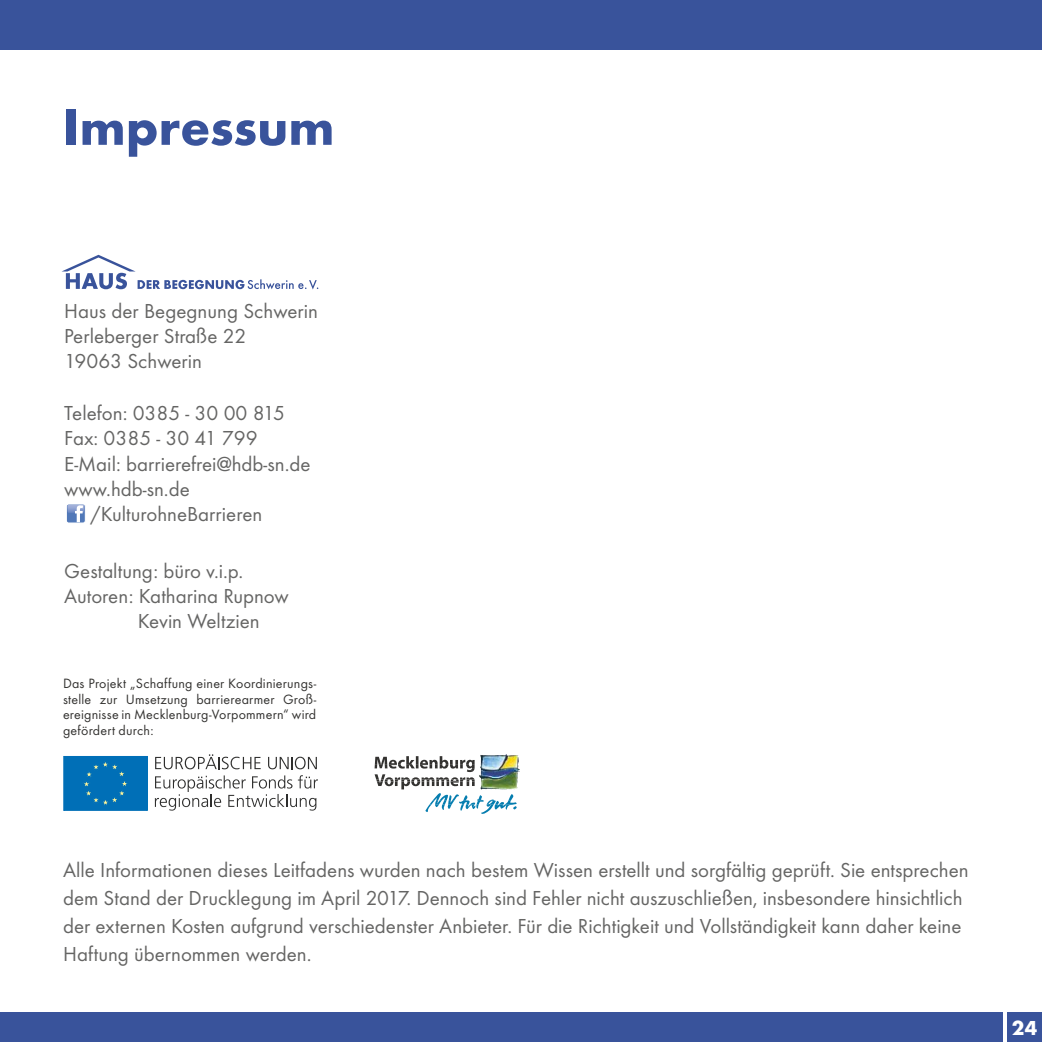
<style>
.page{position:relative;width:1042px;height:1042px;background:#fff}
.page>*{position:absolute;margin:0;border:0;box-sizing:border-box;transform-origin:0 0}
.t1{font:700 52.5px "Futura T";letter-spacing:.005em;color:#39539b}
.t2{font:21px/28px "Futura T";color:#656564}
.t3{font:700 21px "Futura T";color:#fff}
.t4{font:14px/15.8px "Futura T";letter-spacing:.015em;color:#333230;text-align:justify}
</style>
<div class="page">
<div style="left:0;top:1012px;width:1002px;height:30px;background:#39539b"></div>
<div style="left:0;top:0;width:1042px;height:50px;background:#39539b"></div>
<div style="left:1007px;top:1012px;width:35px;height:30px;background:#39539b"></div>
<div style="left:64px;top:756px;width:83px;height:54px;background:#006fb7"></div>
<svg style="left:84px;top:762px;width:43px;height:43px"></svg>
<svg style="left:155px;top:775px;width:163px;height:35px"></svg>
<svg style="left:155px;top:754px;width:106px;height:15px"></svg>
<svg style="left:268px;top:757px;width:49px;height:12px"></svg>
<svg style="left:62px;top:255px;width:256px;height:34px"></svg>
<div style="left:66px;top:504px;width:19px;height:19px;background:#5178b8;border-radius:2px"></div>
<div style="left:66px;top:504px;width:20px;height:19px;border:1px solid #fff;border-radius:2px"></div>
<img style="left:67px;top:505px;width:17px;height:8px">
<svg style="left:75px;top:505px;width:8px;height:17px"></svg>
<img style="left:374px;top:754px;width:143px;height:60px">
<h1 class="t1" style="left:63px;top:96px;width:273px">Impressum</h1>
<p class="t2" style="left:64px;top:298px;width:255px;line-height:25.2px">Haus der Begegnung Schwerin<br>Perleberger Straße 22<br>19063 Schwerin</p>
<p class="t2" style="left:64px;top:399px;width:222px">Telefon: 0385 - 30 00 815</p>
<p class="t2" style="left:64px;top:424px;width:195px">Fax: 0385 - 30 41 799</p>
<p class="t2" style="left:64px;top:449px;width:248px">E-Mail: barrierefrei@hdb-sn.de</p>
<p class="t2" style="left:64px;top:475px;width:127px">www.hdb-sn.de</p>
<p class="t2" style="left:90px;top:500px;width:173px">/KulturohneBarrieren</p>
<p class="t2" style="left:64px;top:557px;width:180px">Gestaltung: büro v.i.p.</p>
<p class="t2" style="left:64px;top:582px;width:226px">Autoren: Katharina Rupnow</p>
<p class="t2" style="left:138px;top:607px;width:123px">Kevin Weltzien</p>
<p class="t4" style="left:63px;top:675px;width:255px">Das Projekt „Schaffung einer Koordinierungs&shy;stelle zur Umsetzung barrierearmer Groß&shy;ereignisse in Mecklenburg-Vorpommern“ wird gefördert durch:</p>
<p class="t2" style="left:63px;top:856px;width:907px">Alle Informationen dieses Leitfadens wurden nach bestem Wissen erstellt und sorgfältig geprüft. Sie entsprechen dem Stand der Drucklegung im April 2017. Dennoch sind Fehler nicht auszuschließen, insbesondere hinsichtlich der externen Kosten aufgrund verschiedenster Anbieter. Für die Richtigkeit und Vollständigkeit kann daher keine Haftung übernommen werden.</p>
<p class="t3" style="left:1012px;top:1015px;width:27px">24</p>
</div>
